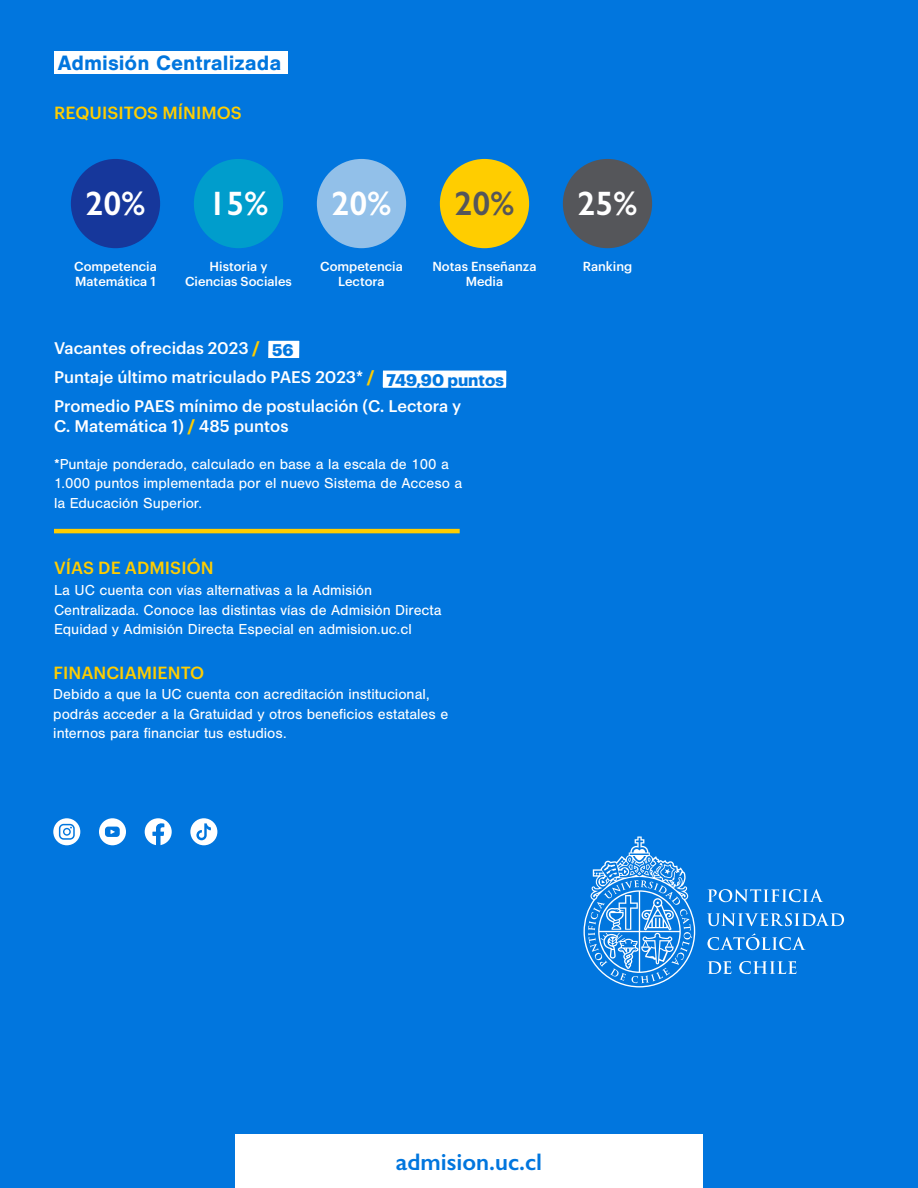
<style>
.page{position:relative;width:918px;height:1188px;background:#0176de}
.page>*{position:absolute;margin:0;border:0;box-sizing:border-box;transform-origin:0 0}
.t1{font:600 34.05px "Gill Sans";color:#fff}
.t2{font:600 34.05px "Gill Sans";color:#55565a}
.t3{font:600 24px "Gill Sans";color:#0176de}
.t4{font:700 21.6px "Nimbus San";color:#0176de}
.t5{font:500 17.25px "Graphik";letter-spacing:.005em;color:#ffcd00}
.t6{font:500 16.5px/29.1px "Graphik";color:#fff}
.t7{font:15px/19.5px "Nimbus San";color:#fff}
.t8{font:500 12.9px/15.8px "Graphik";color:#fff;text-align:center}
.s1{font-weight:700;color:#fecd00}
.s2{font-weight:700;color:#0176de}
</style>
<div class="page">
<div style="left:235px;top:1134px;width:468px;height:54px;background:#fff"></div>
<svg style="left:145px;top:818px;width:27px;height:27px"></svg>
<div style="left:53px;top:818px;width:27px;height:27px;background:#fff;border-radius:50%"></div>
<svg style="left:59px;top:824px;width:16px;height:16px"></svg>
<div style="left:190px;top:818px;width:27px;height:27px;background:#fff;border-radius:50%"></div>
<svg style="left:196px;top:823px;width:15px;height:17px"></svg>
<div style="left:99px;top:818px;width:27px;height:27px;background:#fff;border-radius:50%"></div>
<svg style="left:105px;top:827px;width:15px;height:10px"></svg>
<hr style="left:54px;top:529px;width:406px;height:4px;background:#ffcd00">
<svg style="left:708px;top:889px;width:115px;height:13px"></svg>
<svg style="left:707px;top:913px;width:137px;height:13px"></svg>
<svg style="left:707px;top:933px;width:99px;height:17px"></svg>
<svg style="left:708px;top:961px;width:23px;height:13px"></svg>
<svg style="left:739px;top:961px;width:57px;height:13px"></svg>
<svg style="left:583px;top:837px;width:112px;height:151px"></svg>
<div style="left:266px;top:339px;width:36px;height:21px;background:#fff"></div>
<div style="left:264px;top:336px;width:40px;height:27px;border:4px solid #0176de"></div>
<div style="left:380px;top:368px;width:129px;height:22px;background:#fff"></div>
<div style="left:378px;top:366px;width:133px;height:26px;border:4px solid #0176de"></div>
<div style="left:71px;top:159px;width:89px;height:89px;background:#16379b;border-radius:50%"></div>
<div style="left:194px;top:159px;width:89px;height:89px;background:#009dcc;border-radius:50%"></div>
<div style="left:317px;top:159px;width:89px;height:89px;background:#92c0e9;border-radius:50%"></div>
<div style="left:440px;top:159px;width:89px;height:89px;background:#ffcd00;border-radius:50%"></div>
<div style="left:563px;top:159px;width:89px;height:89px;background:#55565a;border-radius:50%"></div>
<div style="left:54px;top:51px;width:233px;height:23px;background:#fff"></div>
<h3 class="t4" style="left:58px;top:50px;width:225px">Admisión Centralizada</h3>
<p class="t5" style="left:54px;top:99px;width:189px">REQUISITOS MÍNIMOS</p>
<h1 class="t1" style="left:86px;top:182px;width:61px">20%</h1>
<h1 class="t1" style="left:209px;top:183px;width:61px">15%</h1>
<h1 class="t1" style="left:332px;top:182px;width:61px">20%</h1>
<h1 class="t2" style="left:455px;top:182px;width:61px">20%</h1>
<h1 class="t1" style="left:578px;top:182px;width:61px">25%</h1>
<p class="t8" style="left:74px;top:257px;width:84px;text-align:left">Competencia<br>Matemática 1</p>
<p class="t8" style="left:185px;top:257px;width:108px">Historia y<br>Ciencias Sociales</p>
<p class="t8" style="left:320px;top:257px;width:84px">Competencia<br>Lectora</p>
<p class="t8" style="left:432px;top:257px;width:105px">Notas Enseñanza<br>Media</p>
<p class="t8" style="left:583px;top:257px;width:51px">Ranking</p>
<p class="t6" style="left:54px;top:332px;width:451px">Vacantes ofrecidas 2023 <span class="s1">/</span> <span class="s2">56<br></span>Puntaje último matriculado PAES 2023* <span class="s1">/</span> <span class="s2">749,90 puntos<br></span>Promedio PAES mínimo de postulación (C. Lectora y</p>
<p class="t6" style="left:54px;top:410px;width:236px">C. Matemática 1) <span class="s1">/</span> 485 puntos</p>
<p class="t7" style="left:54px;top:454px;width:410px">*Puntaje ponderado, calculado en base a la escala de 100 a<br>1.000 puntos implementada por el nuevo Sistema de Acceso a la Educación Superior.</p>
<p class="t5" style="left:54px;top:555px;width:161px">VÍAS DE ADMISIÓN</p>
<p class="t7" style="left:54px;top:581px;width:389px">La UC cuenta con vías alternativas a la Admisión<br>Centralizada. Conoce las distintas vías de Admisión Directa<br>Equidad y Admisión Directa Especial en admision.uc.cl</p>
<p class="t5" style="left:53px;top:659px;width:153px">FINANCIAMIENTO</p>
<p class="t7" style="left:53px;top:685px;width:396px">Debido a que la UC cuenta con acreditación institucional, podrás acceder a la Gratuidad y otros beneficios estatales e internos para financiar tus estudios.</p>
<h2 class="t3" style="left:396px;top:1147px;width:148px">admision.uc.cl</h2>
</div>
